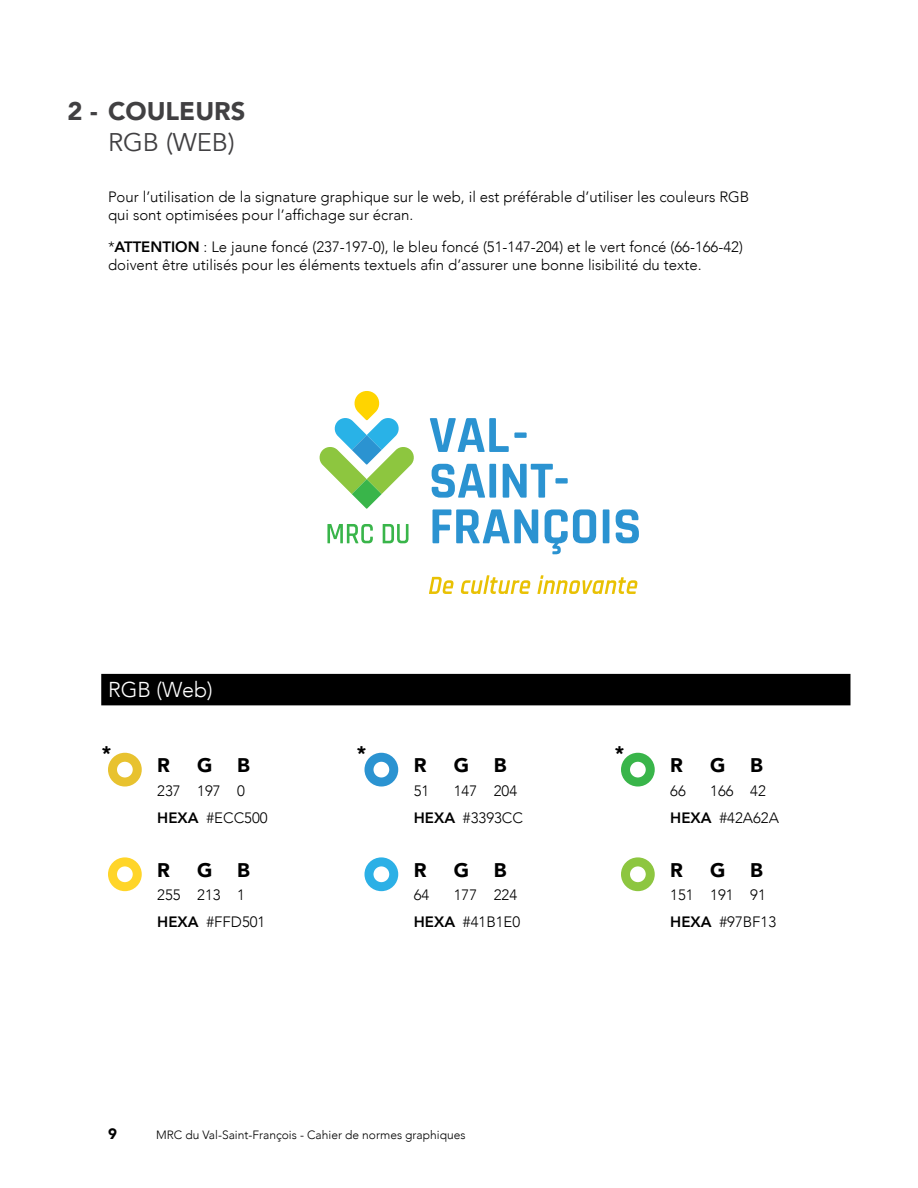
<style>
.page{position:relative;width:918px;height:1188px;background:#fff}
.page>*{position:absolute;margin:0;border:0;box-sizing:border-box;transform-origin:0 0}
.t1{font:900 25.5px "Avenir";color:#414042}
.t2{font:25.5px "Avenir";color:#414042}
.t3{font:300 21.45px "Avenir";color:#fff}
.t4{font:900 19.65px "Avenir";color:#000}
.t5{font:300 15px/27.2px "Avenir";color:#000}
.t6{font:900 15px "Avenir";color:#000}
.t7{font:300 12px "Avenir";color:#000}
.s1{font-weight:800}
</style>
<div class="page">
<div style="left:108px;top:753px;width:34px;height:34px;border:9px solid #e8c22f;border-radius:50%"></div>
<div style="left:364px;top:753px;width:34px;height:34px;border:9px solid #2b93d1;border-radius:50%"></div>
<div style="left:621px;top:753px;width:34px;height:34px;border:9px solid #39b54a;border-radius:50%"></div>
<div style="left:108px;top:857px;width:34px;height:34px;border:9px solid #ffd529;border-radius:50%"></div>
<div style="left:364px;top:857px;width:34px;height:34px;border:9px solid #2cb0e6;border-radius:50%"></div>
<div style="left:621px;top:857px;width:34px;height:34px;border:9px solid #8dc640;border-radius:50%"></div>
<div style="left:101px;top:674px;width:749px;height:31px;background:#000"></div>
<svg style="left:327px;top:524px;width:46px;height:19px"></svg>
<svg style="left:383px;top:524px;width:26px;height:19px"></svg>
<svg style="left:430px;top:418px;width:79px;height:34px"></svg>
<div style="left:514px;top:432px;width:13px;height:6px;background:#2b93d1"></div>
<svg style="left:432px;top:464px;width:53px;height:34px"></svg>
<div style="left:489px;top:464px;width:7px;height:34px;background:#2b93d1"></div>
<svg style="left:503px;top:464px;width:50px;height:34px"></svg>
<div style="left:555px;top:478px;width:13px;height:6px;background:#2b93d1"></div>
<svg style="left:433px;top:509px;width:105px;height:34px"></svg>
<svg style="left:545px;top:509px;width:51px;height:45px"></svg>
<div style="left:603px;top:509px;width:6px;height:34px;background:#2b93d1"></div>
<svg style="left:616px;top:509px;width:23px;height:34px"></svg>
<svg style="left:319px;top:391px;width:95px;height:118px"></svg>
<svg style="left:429px;top:577px;width:25px;height:17px"></svg>
<svg style="left:461px;top:575px;width:69px;height:19px"></svg>
<svg style="left:537px;top:575px;width:101px;height:19px"></svg>
<h1 class="t1" style="left:67px;top:89px;width:180px">2 - COULEURS</h1>
<h1 class="t2" style="left:108px;top:127px;width:128px">RGB (WEB)</h1>
<p class="t5" style="left:108px;top:188px;width:643px;line-height:18px">Pour l’utilisation de la signature graphique sur le web, il est préférable d’utiliser les couleurs RGB qui sont optimisées pour l’affichage sur écran.</p>
<p class="t5" style="left:108px;top:238px;width:636px;line-height:18px">*<span class="s1">ATTENTION</span> : Le jaune foncé (237-197-0), le bleu foncé (51-147-204) et le vert foncé (66-166-42) doivent être utilisés pour les éléments textuels afin d’assurer une bonne lisibilité du texte.</p>
<h2 class="t3" style="left:108px;top:677px;width:106px">RGB (Web)</h2>
<h3 class="t4" style="left:102px;top:736px;width:11px">*</h3>
<h3 class="t4" style="left:357px;top:736px;width:11px">*</h3>
<h3 class="t4" style="left:615px;top:736px;width:11px">*</h3>
<h3 class="t4" style="left:157px;top:749px;width:14px">R</h3>
<h3 class="t4" style="left:197px;top:749px;width:17px">G</h3>
<h3 class="t4" style="left:237px;top:749px;width:14px">B</h3>
<p class="t5" style="left:157px;top:777px;width:112px">237 197 0<br><span class="s1">HEXA</span> #ECC500</p>
<h3 class="t4" style="left:414px;top:749px;width:14px">R</h3>
<h3 class="t4" style="left:454px;top:749px;width:17px">G</h3>
<h3 class="t4" style="left:494px;top:749px;width:14px">B</h3>
<p class="t5" style="left:414px;top:777px;width:17px">51</p>
<p class="t5" style="left:414px;top:777px;width:111px;text-indent:40px">147 204<br><span class="s1">HEXA</span> #3393CC</p>
<h3 class="t4" style="left:670px;top:749px;width:14px">R</h3>
<h3 class="t4" style="left:710px;top:749px;width:17px">G</h3>
<h3 class="t4" style="left:750px;top:749px;width:14px">B</h3>
<p class="t5" style="left:670px;top:777px;width:17px">66</p>
<p class="t5" style="left:670px;top:777px;width:110px;text-indent:40px">166 42<br><span class="s1">HEXA</span> #42A62A</p>
<h3 class="t4" style="left:157px;top:853px;width:14px">R</h3>
<h3 class="t4" style="left:197px;top:853px;width:17px">G</h3>
<h3 class="t4" style="left:237px;top:853px;width:14px">B</h3>
<p class="t5" style="left:157px;top:882px;width:110px">255 213 1<br><span class="s1">HEXA</span> #FFD501</p>
<h3 class="t4" style="left:414px;top:853px;width:14px">R</h3>
<h3 class="t4" style="left:454px;top:853px;width:17px">G</h3>
<h3 class="t4" style="left:494px;top:853px;width:14px">B</h3>
<p class="t5" style="left:414px;top:882px;width:17px">64</p>
<p class="t5" style="left:414px;top:882px;width:108px;text-align:right">177 224<br><span class="s1">HEXA</span> #41B1E0</p>
<h3 class="t4" style="left:670px;top:853px;width:14px">R</h3>
<h3 class="t4" style="left:710px;top:853px;width:17px">G</h3>
<h3 class="t4" style="left:750px;top:853px;width:14px">B</h3>
<p class="t5" style="left:670px;top:882px;width:107px">151 191 91<br><span class="s1">HEXA</span> #97BF13</p>
<p class="t6" style="left:108px;top:1121px;width:10px">9</p>
<p class="t7" style="left:156px;top:1128px;width:311px">MRC du Val-Saint-François - Cahier de normes graphiques</p>
</div>
